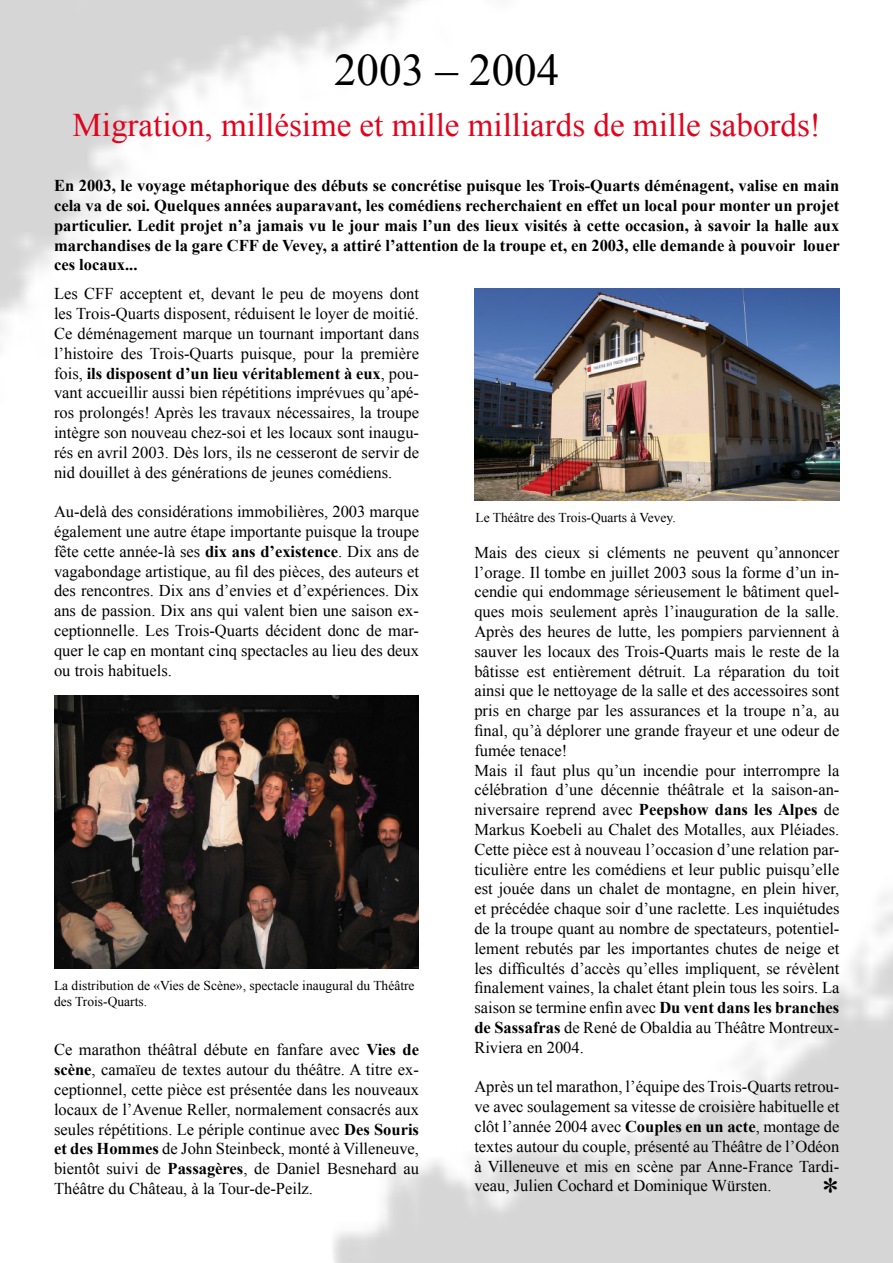
<style>
.page{position:relative;width:893px;height:1263px;background:#fff}
.page>*{position:absolute;margin:0;border:0;box-sizing:border-box;transform-origin:0 0}
.t1{font:45px "Times New Roman";color:#000}
.t2{font:36px "Times New Roman";color:#000}
.t3{font:33px "Times New Roman";color:#e0041d}
.t4{font:16.5px/19.8px "Times New Roman";color:#000;text-align:justify}
.t5{font:700 16.5px/19.8px "Times New Roman";color:#000;text-align:justify}
.t6{font:13.5px/16.2px "Times New Roman";color:#000}
.s1{font-weight:700}
</style>
<div class="page">
<img style="left:0;top:0;width:892px;height:1263px">
<img style="left:54px;top:695px;width:365px;height:273px">
<img style="left:474px;top:288px;width:365px;height:213px">
<h1 class="t1" style="left:334px;top:54px;width:226px">2003 – 2004</h1>
<h3 class="t3" style="left:73px;top:113px;width:750px">Migration, millésime et mille milliards de mille sabords!</h3>
<p class="t5" style="left:54px;top:177px;width:787px">En 2003, le voyage métaphorique des débuts se concrétise puisque les Trois-Quarts déménagent, valise en main cela va de soi. Quelques années auparavant, les comédiens recherchaient en effet un local pour monter un projet particulier. Ledit projet n’a jamais vu le jour mais l’un des lieux visités à cette occasion, à savoir la halle aux marchandises de la gare CFF de Vevey, a attiré l’attention de la troupe et, en 2003, elle demande à pouvoir louer ces locaux...</p>
<p class="t4" style="left:54px;top:286px;width:366px">Les CFF acceptent et, devant le peu de moyens dont les Trois-Quarts disposent, réduisent le loyer de moitié.<br>Ce déménagement marque un tournant important dans l’histoire des Trois-Quarts puisque, pour la première fois, <span class="s1">ils disposent d’un lieu véritablement à eux</span>, pou&shy;vant accueillir aussi bien répétitions imprévues qu’apé&shy;ros prolongés! Après les travaux nécessaires, la troupe intègre son nouveau chez-soi et les locaux sont inaugu&shy;rés en avril 2003. Dès lors, ils ne cesseront de servir de nid douillet à des générations de jeunes comédiens.</p>
<p class="t4" style="left:54px;top:503px;width:366px">Au-delà des considérations immobilières, 2003 marque également une autre étape importante puisque la troupe fête cette année-là ses <span class="s1">dix ans d’existence</span>. Dix ans de vagabondage artistique, au fil des pièces, des auteurs et des rencontres. Dix ans d’envies et d’expériences. Dix ans de passion. Dix ans qui valent bien une saison ex&shy;ceptionnelle. Les Trois-Quarts décident donc de mar&shy;quer le cap en montant cinq spectacles au lieu des deux ou trois habituels.</p>
<p class="t6" style="left:54px;top:978px;width:362px">La distribution de «Vies de Scène», spectacle inaugural du Théâtre des Trois-Quarts.</p>
<p class="t4" style="left:54px;top:1042px;width:366px">Ce marathon théâtral débute en fanfare avec <span class="s1">Vies de scène</span>, camaïeu de textes autour du théâtre. A titre ex&shy;ceptionnel, cette pièce est présentée dans les nouveaux locaux de l’Avenue Reller, normalement consacrés aux seules répétitions. Le périple continue avec <span class="s1">Des Souris et des Hommes</span> de John Steinbeck, monté à Villeneuve, bientôt suivi de <span class="s1">Passagères</span>, de Daniel Besnehard au Théâtre du Château, à la Tour-de-Peilz.</p>
<p class="t6" style="left:475px;top:510px;width:202px">Le Théâtre des Trois-Quarts à Vevey.</p>
<p class="t4" style="left:474px;top:544px;width:366px;text-align:left">Mais des cieux si cléments ne peuvent qu’annoncer l’orage. Il tombe en juillet 2003 sous la forme d’un in&shy;cendie qui endommage sérieusement le bâtiment quel&shy;ques mois seulement après l’inauguration de la salle.<br>Après des heures de lutte, les pompiers parviennent à sauver les locaux des Trois-Quarts mais le reste de la bâtisse est entièrement détruit. La réparation du toit ainsi que le nettoyage de la salle et des accessoires sont pris en charge par les assurances et la troupe n’a, au final, qu’à déplorer une grande frayeur et une odeur de fumée tenace!<br>Mais il faut plus qu’un incendie pour interrompre la célébration d’une décennie théâtrale et la saison-an&shy;niversaire reprend avec <span class="s1">Peepshow dans les Alpes</span> de Markus Koebeli au Chalet des Motalles, aux Pléiades.<br>Cette pièce est à nouveau l’occasion d’une relation par&shy;ticulière entre les comédiens et leur public puisqu’elle est jouée dans un chalet de montagne, en plein hiver, et précédée chaque soir d’une raclette. Les inquiétudes de la troupe quant au nombre de spectateurs, potentiel&shy;lement rebutés par les importantes chutes de neige et les difficultés d’accès qu’elles impliquent, se révèlent finalement vaines, la chalet étant plein tous les soirs. La saison se termine enfin avec <span class="s1">Du vent dans les branches de Sassafras</span> de René de Obaldia au Théâtre Montreux-Riviera en 2004.</p>
<p class="t4" style="left:474px;top:1079px;width:366px">Après un tel marathon, l’équipe des Trois-Quarts retrou&shy;ve avec soulagement sa vitesse de croisière habituelle et clôt l’année 2004 avec <span class="s1">Couples en un acte</span>, montage de textes autour du couple, présenté au Théâtre de l’Odéon à Villeneuve et mis en scène par Anne-France Tardi&shy;veau, Julien Cochard et Dominique Würsten.</p>
<h2 class="t2" style="left:821px;top:1178px;width:19px">*</h2>
</div>
